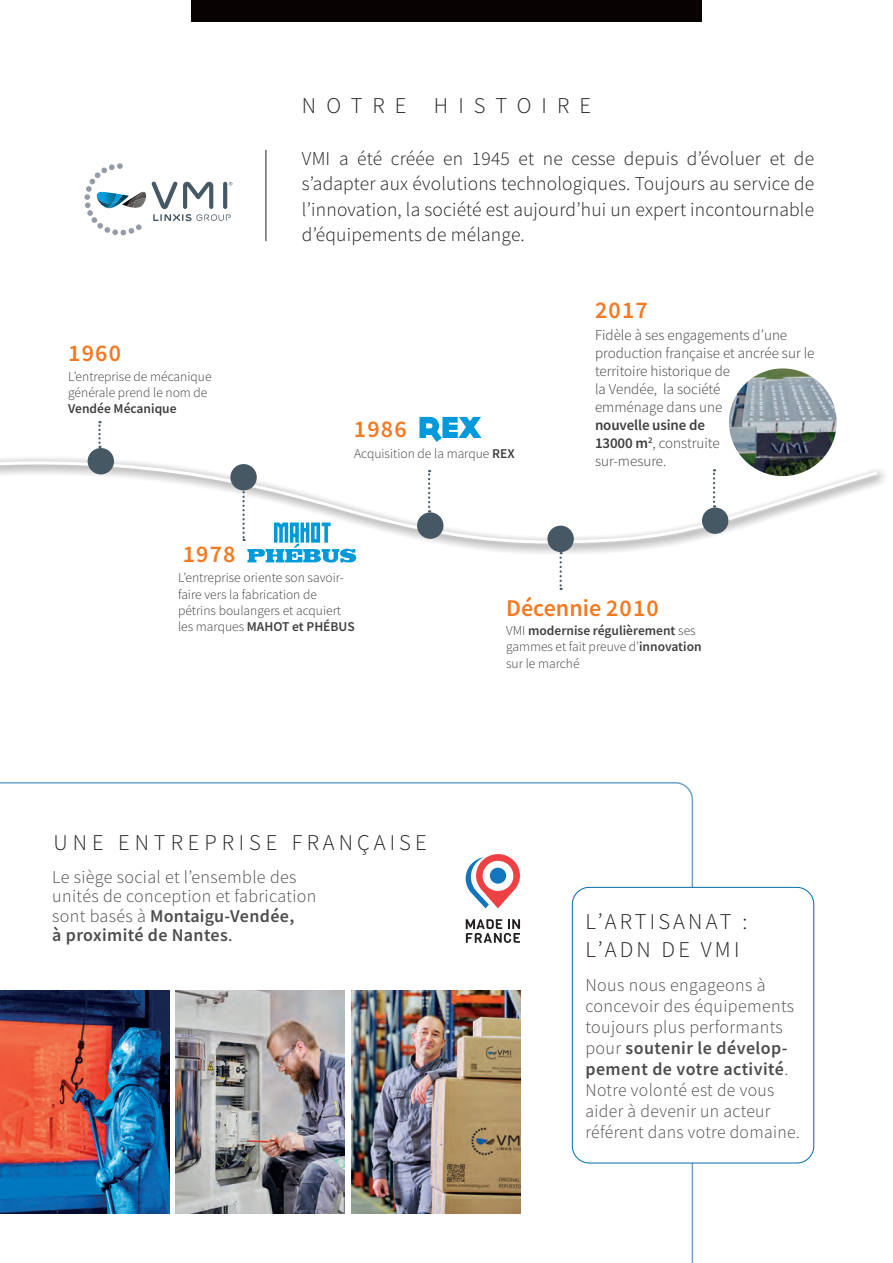
<style>
.page{position:relative;width:893px;height:1263px;background:#fff}
.page>*{position:absolute;margin:0;border:0;box-sizing:border-box;transform-origin:0 0}
.t1{font:600 24px "Source Sans Pro";letter-spacing:.05em;color:#f47921}
.t2{font:600 24px "Source Sans Pro";color:#f47921}
.Couv_-_Titre{font:300 22.5px "Source Sans Pro";letter-spacing:.22em;color:#231f20}
.Couv_-_Titre-2{font:300 22.5px/28.5px "Source Sans Pro";letter-spacing:.14em;color:#231f20}
.Couv_-_Titre-3{font:300 22.5px "Source Sans Pro";letter-spacing:.45em;color:#231f20}
.t3{font:300 19.5px/25.5px "Source Sans Pro";letter-spacing:.01em;color:#231f20;text-align:justify}
.Couv_-_Titre-4{font:300 18px/21px "Source Sans Pro";letter-spacing:.02em;color:#4b4c4d}
.t4{font:300 15px/18px "Source Sans Pro";color:#3e3e3f}
.t5{font:300 13.5px/16.2px "Source Sans Pro";color:#3e3e3f}
.s1{font-weight:600}
.s2{font-weight:400}
</style>
<div class="page">
<div style="left:191px;top:0;width:511px;height:21px;background:#080302"></div>
<div style="left:0;top:455px;width:889px;height:100px;background:#231f20;opacity:.9"></div>
<svg style="left:0;top:460px;width:880px;height:84px"></svg>
<svg style="left:98px;top:421px;width:3px;height:27px"></svg>
<div style="left:88px;top:448px;width:26px;height:26px;background:#475865;border-radius:50%"></div>
<div style="left:230px;top:464px;width:27px;height:26px;background:#475865;border-radius:50%"></div>
<svg style="left:428px;top:470px;width:2px;height:42px"></svg>
<div style="left:417px;top:512px;width:26px;height:27px;background:#475865;border-radius:50%"></div>
<svg style="left:559px;top:552px;width:3px;height:38px"></svg>
<div style="left:547px;top:526px;width:27px;height:26px;background:#475865;border-radius:50%"></div>
<svg style="left:713px;top:469px;width:2px;height:38px"></svg>
<div style="left:702px;top:507px;width:26px;height:27px;background:#475865;border-radius:50%"></div>
<hr style="left:266px;top:150px;width:1px;height:91px;background:#231f20">
<svg style="left:242px;top:487px;width:114px;height:76px"></svg>
<svg style="left:419px;top:417px;width:62px;height:25px"></svg>
<img style="left:727px;top:367px;width:111px;height:111px;border-radius:55px">
<div style="left:726px;top:365px;width:114px;height:114px;border:3px solid #fff;border-radius:50%"></div>
<svg style="left:84px;top:163px;width:62px;height:72px"></svg>
<svg style="left:152px;top:182px;width:80px;height:39px"></svg>
<img style="left:0;top:782px;width:694px;height:481px">
<div style="left:572px;top:887px;width:242px;height:276px;background:#fff;border-radius:17px"></div>
<div style="left:572px;top:887px;width:242px;height:276px;border:1px solid #006ca4;border-radius:17px"></div>
<svg style="left:466px;top:919px;width:54px;height:24px"></svg>
<svg style="left:466px;top:854px;width:54px;height:54px"></svg>
<div style="left:490px;top:868px;width:16px;height:16px;background:#1375bb;border-radius:50%"></div>
<p class="Couv_-_Titre-3" style="left:302px;top:91px;width:291px">NOTRE HISTOIRE</p>
<p class="t3" style="left:302px;top:145px;width:514px">VMI a été créée en 1945 et ne cesse depuis d’évoluer et de s’adapter aux évolutions technologiques. Toujours au service de l’innovation, la société est aujourd’hui un expert incontournable d’équipements de mélange.</p>
<p class="t1" style="left:68px;top:338px;width:54px">1960</p>
<p class="t5" style="left:68px;top:368px;width:145px">L’entreprise de mécanique générale prend le nom de<br><span class="s1">Vendée Mécanique</span></p>
<p class="t1" style="left:183px;top:538px;width:54px">1978</p>
<p class="t1" style="left:354px;top:413px;width:54px">1986</p>
<p class="t5" style="left:354px;top:445px;width:162px">Acquisition de la marque <span class="s1">REX</span></p>
<p class="t1" style="left:595px;top:294px;width:54px">2017</p>
<p class="t4" style="left:595px;top:326px;width:221px">Fidèle à ses engagements d’une production française et ancrée sur le territoire historique de<br>la Vendée, la société<br>emménage dans une<br><span class="s1">nouvelle usine de<br>13000 m</span><sup>2</sup>, construite<br>sur-mesure.</p>
<p class="t5" style="left:178px;top:570px;width:178px">L’entreprise oriente son savoir&shy;faire vers la fabrication de pétrins boulangers et acquiert les marques <span class="s1">MAHOT et PHÉBUS</span></p>
<p class="Couv_-_Titre" style="left:54px;top:829px;width:374px">UNE ENTREPRISE FRANÇAISE</p>
<p class="Couv_-_Titre-4" style="left:52px;top:867px;width:266px;line-height:19.5px">Le siège social et l’ensemble des unités de conception et fabrication sont basés à <span class="s1">Montaigu-Vendée,<br>à proximité de Nantes</span><span class="s2">.</span></p>
<p class="t2" style="left:506px;top:592px;width:154px">Décennie 2010</p>
<p class="t5" style="left:506px;top:623px;width:197px">VMI <span class="s1">modernise régulièrement</span> ses gammes et fait preuve d’<span class="s1">innovation </span>sur le marché</p>
<p class="Couv_-_Titre-2" style="left:585px;top:907px;width:163px">L’ARTISANAT :<br>L’ADN DE VMI</p>
<p class="Couv_-_Titre-4" style="left:585px;top:975px;width:216px">Nous nous engageons à concevoir des équipements toujours plus performants pour <span class="s1">soutenir le dévelop&shy;pement de votre activité</span>.<br>Notre volonté est de vous aider à devenir un acteur référent dans votre domaine.</p>
</div>
